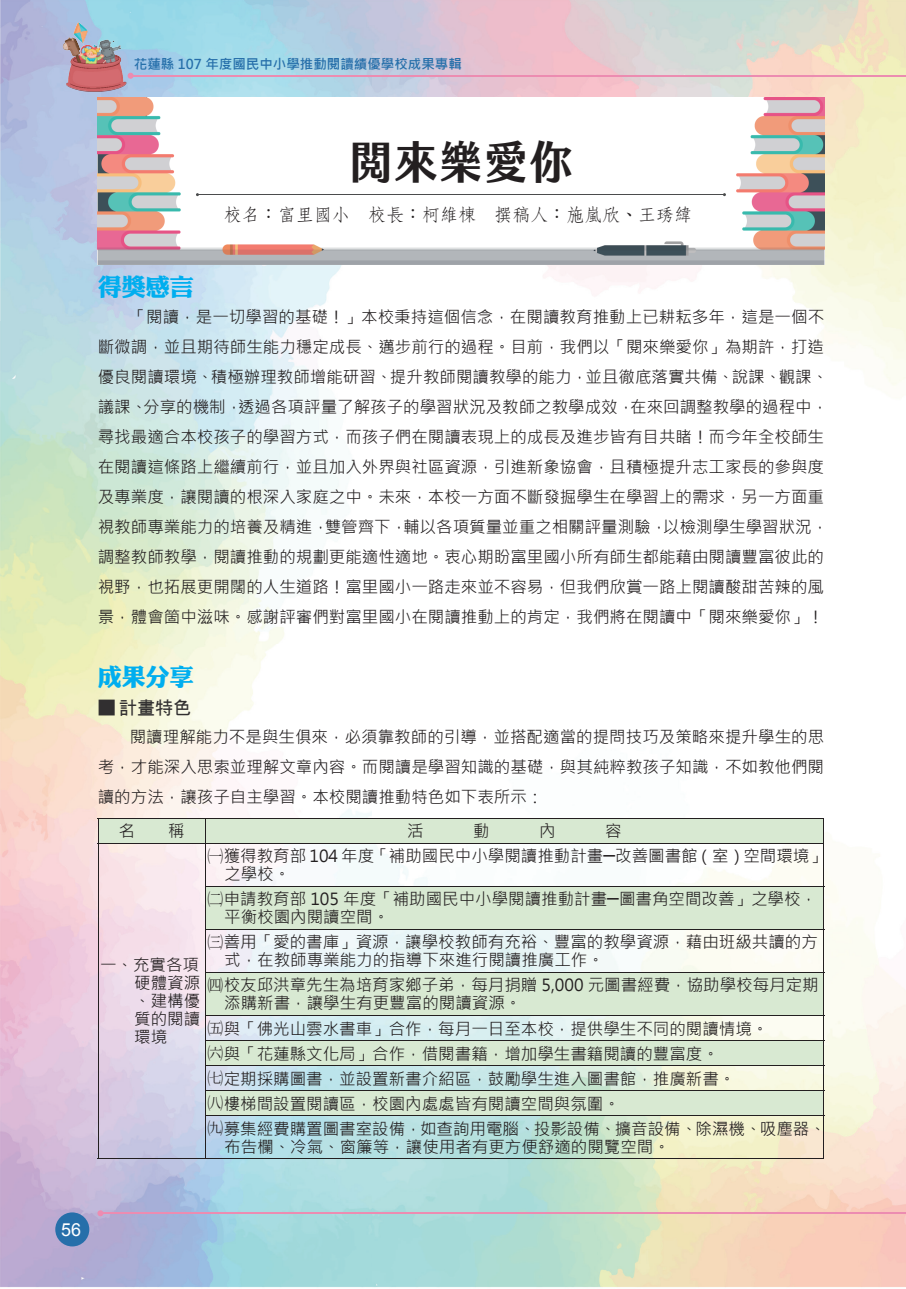
<style>
.page{position:relative;width:906px;height:1289px;background:#fff}
.page>*{position:absolute;margin:0;border:0;box-sizing:border-box;transform-origin:0 0}
.t1{font:45px "jf jinxuan fresh 2.2 bold";color:#231f20}
.t2{font:24px "DF Li King Hei XB WIN BF";color:#00aeef}
.t3{font:18px "DF Fang Song Md HK BF";color:#231f20}
.t4{font:18px "DF Hei Bd HK BF";color:#312f30}
.t5{font:18px "Arial";color:#fff}
.t6{font:16.5px/30px "Microsoft Jheng Hei";color:#231f20}
.t7{font:700 13.5px "Microsoft Jheng Hei";color:#266faa}
.s1{font-family:"DF Hei Bd HKP BF"}
.s2{font-family:"MS Mincho"}
</style>
<div class="page">
<img style="left:0;top:0;width:906px;height:1288px">
<div style="left:55px;top:1212px;width:34px;height:34px;background:#266faa;border-radius:50%"></div>
<hr style="left:131px;top:75px;width:775px;height:1px;background:#ec8cb1">
<hr style="left:100px;top:1212px;width:806px;height:1px;background:#ec8cb1">
<svg style="left:97px;top:1210px;width:6px;height:6px"></svg>
<svg style="left:66px;top:73px;width:68px;height:19px"></svg>
<svg style="left:83px;top:23px;width:5px;height:27px"></svg>
<svg style="left:103px;top:42px;width:14px;height:21px"></svg>
<svg style="left:99px;top:819px;width:724px;height:296px"></svg>
<hr style="left:98px;top:818px;width:107px;height:1px;background:#231f20">
<svg style="left:98px;top:819px;width:1px;height:24px"></svg>
<hr style="left:205px;top:818px;width:619px;height:1px;background:#231f20">
<svg style="left:205px;top:819px;width:1px;height:24px"></svg>
<svg style="left:823px;top:819px;width:1px;height:24px"></svg>
<hr style="left:98px;top:843px;width:107px;height:1px;background:#231f20">
<hr style="left:98px;top:843px;width:1px;height:43px;background:#231f20">
<hr style="left:205px;top:843px;width:619px;height:1px;background:#231f20">
<hr style="left:205px;top:843px;width:1px;height:43px;background:#231f20">
<hr style="left:823px;top:843px;width:1px;height:43px;background:#231f20">
<hr style="left:98px;top:886px;width:1px;height:43px;background:#231f20">
<hr style="left:205px;top:886px;width:619px;height:1px;background:#231f20">
<hr style="left:205px;top:886px;width:1px;height:43px;background:#231f20">
<hr style="left:823px;top:886px;width:1px;height:43px;background:#231f20">
<hr style="left:98px;top:929px;width:1px;height:43px;background:#231f20">
<hr style="left:205px;top:929px;width:619px;height:1px;background:#231f20">
<hr style="left:205px;top:929px;width:1px;height:43px;background:#231f20">
<hr style="left:823px;top:929px;width:1px;height:43px;background:#231f20">
<hr style="left:98px;top:972px;width:1px;height:43px;background:#231f20">
<hr style="left:205px;top:972px;width:619px;height:1px;background:#231f20">
<hr style="left:205px;top:972px;width:1px;height:43px;background:#231f20">
<hr style="left:823px;top:972px;width:1px;height:43px;background:#231f20">
<hr style="left:205px;top:1015px;width:619px;height:1px;background:#231f20">
<hr style="left:205px;top:1040px;width:619px;height:1px;background:#231f20">
<hr style="left:205px;top:1065px;width:619px;height:1px;background:#231f20">
<svg style="left:98px;top:1015px;width:1px;height:100px"></svg>
<hr style="left:98px;top:1115px;width:1px;height:43px;background:#231f20">
<hr style="left:205px;top:1090px;width:619px;height:1px;background:#231f20">
<svg style="left:205px;top:1016px;width:1px;height:99px"></svg>
<svg style="left:823px;top:1016px;width:1px;height:99px"></svg>
<hr style="left:205px;top:1115px;width:619px;height:1px;background:#231f20">
<hr style="left:205px;top:1115px;width:1px;height:43px;background:#231f20">
<hr style="left:823px;top:1115px;width:1px;height:43px;background:#231f20">
<hr style="left:98px;top:1158px;width:107px;height:1px;background:#231f20">
<hr style="left:205px;top:1158px;width:619px;height:1px;background:#231f20">
<img style="left:98px;top:98px;width:726px;height:166px">
<hr style="left:197px;top:194px;width:527px;height:1px;background:#4b4c4d">
<img style="left:63px;top:22px;width:20px;height:33px">
<p class="t7" style="left:134px;top:55px;width:329px">花蓮縣 107 年度國民中小學推動閱讀績優學校成果專輯</p>
<h1 class="t1" style="left:348px;top:136px;width:226px">閱來樂愛你</h1>
<p class="t3" style="left:224px;top:205px;width:470px">校名：富里國小　校長：柯維棟　撰稿人：施嵐欣、王琇緯</p>
<h2 class="t2" style="left:98px;top:275px;width:97px">得獎感言</h2>
<p class="t6" style="left:98px;top:301px;width:732px;text-indent:32px">「閱讀，是一切學習的基礎！」本校秉持這個信念，在閱讀教育推動上已耕耘多年，這是一個不斷微調，並且期待師生能力穩定成長、邁步前行的過程。目前，我們以「閱來樂愛你」為期許，打造優良閱讀環境、積極辦理教師增能研習、提升教師閱讀教學的能力，並且徹底落實共備、說課、觀課、議課、分享的機制，透過各項評量了解孩子的學習狀況及教師之教學成效，在來回調整教學的過程中，尋找最適合本校孩子的學習方式，而孩子們在閱讀表現上的成長及進步皆有目共睹！而今年全校師生在閱讀這條路上繼續前行，並且加入外界與社區資源，引進新象協會，且積極提升志工家長的參與度及專業度，讓閱讀的根深入家庭之中。未來，本校一方面不斷發掘學生在學習上的需求，另一方面重視教師專業能力的培養及精進，雙管齊下，輔以各項質量並重之相關評量測驗，以檢測學生學習狀況，調整教師教學，閱讀推動的規劃更能適性適地。衷心期盼富里國小所有師生都能藉由閱讀豐富彼此的視野，也拓展更開闊的人生道路！富里國小一路走來並不容易，但我們欣賞一路上閱讀酸甜苦辣的風景，體會箇中滋味。感謝評審們對富里國小在閱讀推動上的肯定，我們將在閱讀中「閱來樂愛你」！</p>
<h2 class="t2" style="left:98px;top:665px;width:97px">成果分享</h2>
<p class="t4" style="left:98px;top:698px;width:95px"><span class="s1">■</span> 計畫特色</p>
<p class="t6" style="left:98px;top:721px;width:728px;text-align:justify;text-indent:32px">閱讀理解能力不是與生俱來，必須靠教師的引導，並搭配適當的提問技巧及策略來提升學生的思考，才能深入思索並理解文章內容。而閱讀是學習知識的基礎，與其純粹教孩子知識，不如教他們閱讀的方法，讓孩子自主學習。本校閱讀推動特色如下表所示：</p>
<p class="t6" style="left:119px;top:816px;width:67px">名　　稱</p>
<p class="t6" style="left:134px;top:956px;width:67px;line-height:18px;text-align:justify;text-indent:-34px">一、充實各項硬體資源、建構優質的閱讀環境</p>
<p class="t6" style="left:224px;top:847px;width:603px;line-height:18px;text-indent:-17px"><span class="s2">㈠</span>獲得教育部 104 年度「補助國民中小學閱讀推動計畫─改善圖書館（室）空間環境」之學校。</p>
<p class="t6" style="left:224px;top:890px;width:594px;line-height:18px;text-indent:-17px"><span class="s2">㈡</span>申請教育部 105 年度「補助國民中小學閱讀推動計畫─圖書角空間改善」之學校，平衡校園內閱讀空間。</p>
<p class="t6" style="left:224px;top:933px;width:595px;line-height:18px;text-indent:-17px"><span class="s2">㈢</span>善用「愛的書庫」資源，讓學校教師有充裕、豐富的教學資源，藉由班級共讀的方式，在教師專業能力的指導下來進行閱讀推廣工作。</p>
<p class="t6" style="left:224px;top:976px;width:596px;line-height:18px;text-indent:-17px"><span class="s2">㈣</span>校友邱洪章先生為培育家鄉子弟，每月捐贈 5,000 元圖書經費，協助學校每月定期添購新書，讓學生有更豐富的閱讀資源。</p>
<p class="t6" style="left:207px;top:1015px;width:620px;line-height:25px"><span class="s2">㈤</span>與「佛光山雲水書車」合作，每月一日至本校，提供學生不同的閱讀情境。<br><span class="s2">㈥</span>與「花蓮縣文化局」合作，借閱書籍，增加學生書籍閱讀的豐富度。<br><span class="s2">㈦</span>定期採購圖書，並設置新書介紹區，鼓勵學生進入圖書館，推廣新書。<br><span class="s2">㈧</span>樓梯間設置閱讀區，校園內處處皆有閱讀空間與氛圍。<br><span class="s2">㈨</span>募集經費購置圖書室設備，如查詢用電腦、投影設備、擴音設備、除濕機、吸塵器、</p>
<p class="t6" style="left:224px;top:1131px;width:447px">布告欄、冷氣、窗簾等，讓使用者有更方便舒適的閱覽空間。</p>
<p class="t5" style="left:61px;top:1217px;width:22px">56</p>
</div>
